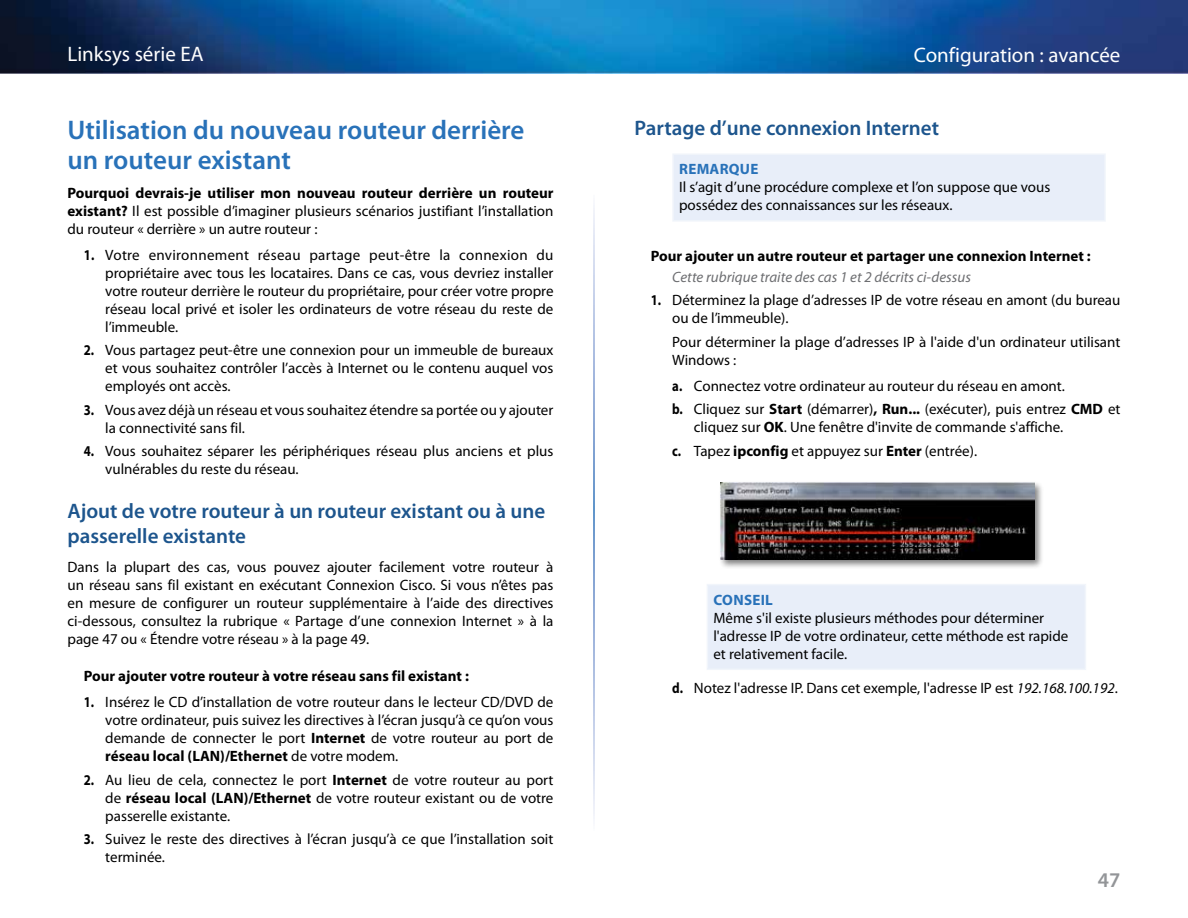
<style>
.page{position:relative;width:1188px;height:918px;background:#fff}
.page>*{position:absolute;margin:0;border:0;box-sizing:border-box;transform-origin:0 0}
.t1{font:600 27px/30px "Myriad Pro";color:#2972b9}
.t2{font:600 21px/25.2px "Myriad Pro";color:#1d558d}
.t3{font:21px "Myriad Pro";color:#fff}
.t4{font:600 21px "Myriad Pro";color:#939598}
.t5{font:15px/18px "Myriad Pro";color:#000}
.t6{font:700 15px/20.7px "Myriad Pro";color:#000}
.s1{font-weight:700}
.s2{font-weight:700;color:#2972b9}
.s3{font-weight:400;font-style:italic;color:#6d6e71}
.s4{font-style:italic}
</style>
<div class="page">
<img style="left:0;top:0;width:1188px;height:73px">
<div style="left:673px;top:154px;width:432px;height:67px;background:#e8eef9"></div>
<hr style="left:672px;top:155px;width:2px;height:65px;background:#f1f5fb">
<hr style="left:1104px;top:155px;width:2px;height:65px;background:#f1f5fb">
<hr style="left:672px;top:153px;width:434px;height:2px;background:#f1f5fb">
<hr style="left:672px;top:220px;width:434px;height:2px;background:#f1f5fb">
<div style="left:718px;top:481px;width:326px;height:89px;background:#000;opacity:.5"></div>
<img style="left:721px;top:483px;width:313px;height:77px">
<div style="left:707px;top:585px;width:378px;height:84px;background:#e8eef9"></div>
<hr style="left:707px;top:585px;width:1px;height:84px;background:#f1f5fb">
<hr style="left:1085px;top:585px;width:1px;height:84px;background:#f1f5fb">
<hr style="left:707px;top:584px;width:379px;height:1px;background:#f1f5fb">
<hr style="left:707px;top:669px;width:379px;height:1px;background:#f1f5fb">
<p class="t3" style="left:68px;top:41px;width:138px">Linksys série EA</p>
<p class="t3" style="left:914px;top:42px;width:208px">Configuration : avancée</p>
<p class="t1" style="left:68px;top:114px;width:459px">Utilisation du nouveau routeur derrière un routeur existant</p>
<p class="t5" style="left:68px;top:184px;width:488px;text-align:justify"><span class="s1">Pourquoi devrais-je utiliser mon nouveau routeur derrière un routeur existant?</span> Il est possible d’imaginer plusieurs scénarios justifiant l’installation du routeur « derrière » un autre routeur :</p>
<p class="t5" style="left:105px;top:246px;width:450px;text-align:justify;text-indent:-22px"><span class="s1">1.</span> Votre environnement réseau partage peut-être la connexion du propriétaire avec tous les locataires. Dans ce cas, vous devriez installer votre routeur derrière le routeur du propriétaire, pour créer votre propre réseau local privé et isoler les ordinateurs de votre réseau du reste de l’immeuble.</p>
<p class="t5" style="left:105px;top:341px;width:450px;text-align:justify;text-indent:-22px"><span class="s1">2.</span> Vous partagez peut-être une connexion pour un immeuble de bureaux et vous souhaitez contrôler l’accès à Internet ou le contenu auquel vos employés ont accès.</p>
<p class="t5" style="left:105px;top:400px;width:450px;text-indent:-22px"><span class="s1">3.</span> Vous avez déjà un réseau et vous souhaitez étendre sa portée ou y ajouter la connectivité sans fil.</p>
<p class="t5" style="left:105px;top:442px;width:450px;text-indent:-22px"><span class="s1">4.</span> Vous souhaitez séparer les périphériques réseau plus anciens et plus vulnérables du reste du réseau.</p>
<p class="t2" style="left:68px;top:498px;width:479px">Ajout de votre routeur à un routeur existant ou à une passerelle existante</p>
<p class="t5" style="left:68px;top:558px;width:488px;text-align:justify">Dans la plupart des cas, vous pouvez ajouter facilement votre routeur à un réseau sans fil existant en exécutant Connexion Cisco. Si vous n’êtes pas en mesure de configurer un routeur supplémentaire à l’aide des directives ci-dessous, consultez la rubrique « Partage d’une connexion Internet » à la page 47 ou « Étendre votre réseau » à la page 49.</p>
<p class="t6" style="left:84px;top:665px;width:387px">Pour ajouter votre routeur à votre réseau sans fil existant :</p>
<p class="t5" style="left:105px;top:693px;width:450px;text-align:justify;text-indent:-22px"><span class="s1">1.</span> Insérez le CD d’installation de votre routeur dans le lecteur CD/DVD de votre ordinateur, puis suivez les directives à l’écran jusqu’à ce qu’on vous demande de connecter le port <span class="s1">Internet</span> de votre routeur au port de <span class="s1">réseau local (LAN)/Ethernet</span> de votre modem.</p>
<p class="t5" style="left:105px;top:770px;width:450px;text-align:justify;text-indent:-22px"><span class="s1">2.</span> Au lieu de cela, connectez le port <span class="s1">Internet</span> de votre routeur au port de <span class="s1">réseau local (LAN)/Ethernet</span> de votre routeur existant ou de votre passerelle existante.</p>
<p class="t5" style="left:105px;top:830px;width:450px;text-indent:-22px"><span class="s1">3.</span> Suivez le reste des directives à l’écran jusqu’à ce que l’installation soit terminée.</p>
<p class="t2" style="left:634px;top:114px;width:306px">Partage d’une connexion Internet</p>
<p class="t5" style="left:679px;top:160px;width:373px"><span class="s2">Rem arque<br></span>Il s’agit d’une procédure complexe et l’on suppose que vous possédez des connaissances sur les réseaux.</p>
<p class="t6" style="left:672px;top:245px;width:420px;text-indent:-22px">Pour ajouter un autre routeur et partager une connexion Internet :<br><span class="s3">Cette rubrique traite des cas 1 et 2 décrits ci-dessus</span></p>
<p class="t5" style="left:672px;top:291px;width:450px;text-indent:-22px"><span class="s1">1.</span> Déterminez la plage d’adresses IP de votre réseau en amont (du bureau ou de l’immeuble).</p>
<p class="t5" style="left:672px;top:332px;width:450px">Pour déterminer la plage d’adresses IP à l'aide d'un ordinateur utilisant<br>Windows :</p>
<p class="t5" style="left:672px;top:374px;width:450px;line-height:23.4px"><span class="s1">a.</span> Connectez votre ordinateur au routeur du réseau en amont.<br><span class="s1">b.</span> Cliquez sur <span class="s1">Start</span> (démarrer)<span class="s1">, Run...</span> (exécuter), puis entrez <span class="s1">CMD</span> et</p>
<p class="t5" style="left:672px;top:415px;width:393px;line-height:23.4px;text-indent:22px">cliquez sur <span class="s1">OK</span>. Une fenêtre d'invite de commande s'affiche. <span class="s1">c.</span> Tapez <span class="s1">ipconfig</span> et appuyez sur <span class="s1">Enter</span> (entrée).</p>
<p class="t5" style="left:713px;top:590px;width:357px"><span class="s2">Conseil<br></span>Même s'il existe plusieurs méthodes pour déterminer l'adresse IP de votre ordinateur, cette méthode est rapide et relativement facile.</p>
<p class="t5" style="left:672px;top:679px;width:447px"><span class="s1">d.</span> Notez l'adresse IP. Dans cet exemple, l'adresse IP est <span class="s4">192.168.100.192</span>.</p>
<p class="t4" style="left:1098px;top:867px;width:24px">47</p>
</div>
